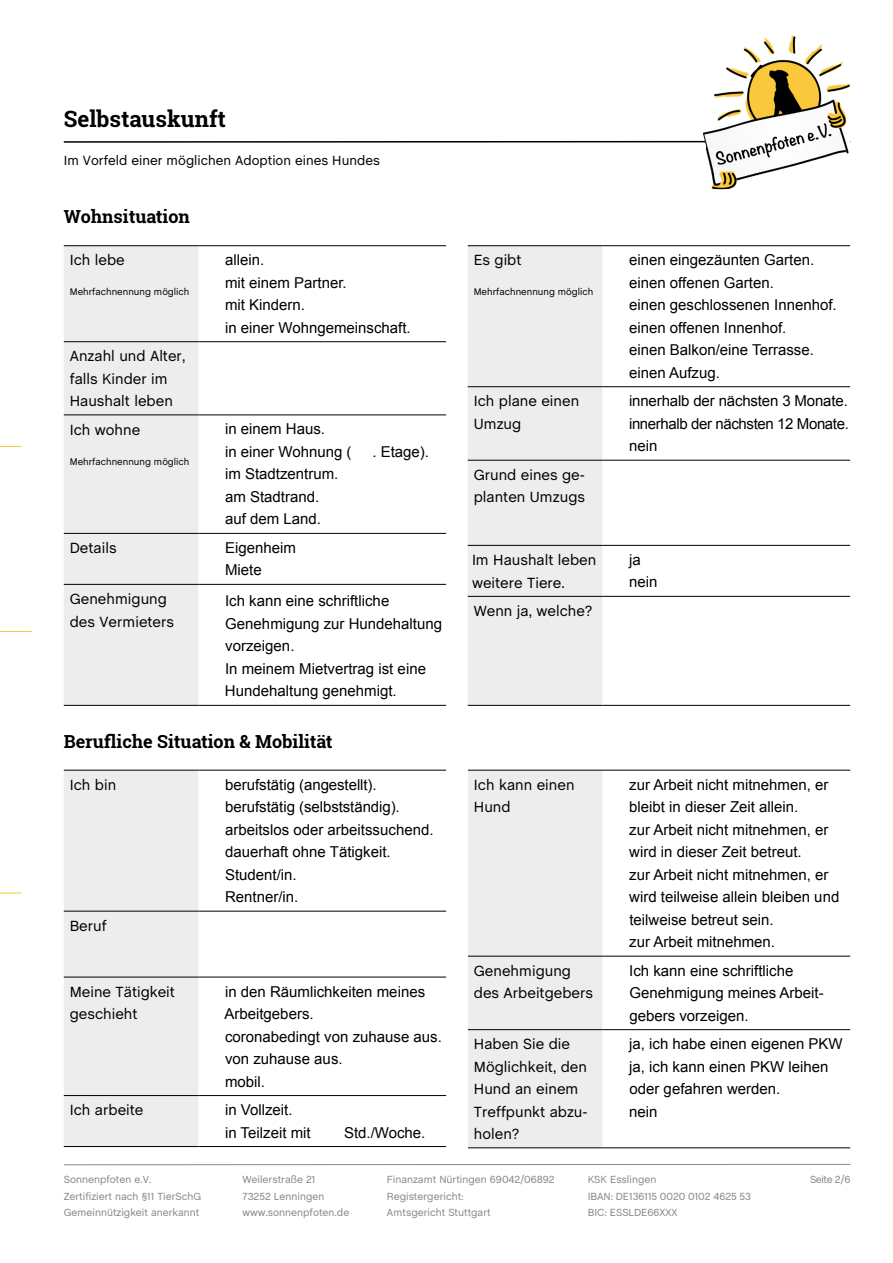
<style>
.page{position:relative;width:893px;height:1263px;background:#fff}
.page>*{position:absolute;margin:0;border:0;box-sizing:border-box;transform-origin:0 0}
.t1{font:700 22.5px "Roboto Slab";color:#000}
.t2{font:700 18px "Roboto Slab";color:#000}
.t3{font:15px/22.5px "Arial";color:#000}
.t4{font:15px/22.5px "Chalet";color:#000}
.t5{font:13.5px "Chalet";color:#000}
.t6{font:10.5px/16.5px "Chalet";color:#878787}
.t7{font:9.75px "Chalet";color:#000}
</style>
<div class="page">
<hr style="left:64px;top:1164px;width:786px;height:1px;background:#878787">
<hr style="left:64px;top:141px;width:786px;height:2px;background:#000">
<img style="left:703px;top:35px;width:147px;height:154px">
<svg style="left:0;top:446px;width:21px;height:1px"></svg>
<hr style="left:0;top:631px;width:32px;height:1px;background:#fcc93c">
<svg style="left:0;top:893px;width:21px;height:1px"></svg>
<div style="left:468px;top:246px;width:134px;height:459px;background:#ededed"></div>
<hr style="left:468px;top:245px;width:134px;height:1px;background:#000">
<hr style="left:468px;top:386px;width:134px;height:1px;background:#000">
<hr style="left:602px;top:386px;width:248px;height:1px;background:#000">
<hr style="left:468px;top:460px;width:134px;height:1px;background:#000">
<hr style="left:602px;top:460px;width:248px;height:1px;background:#000">
<hr style="left:468px;top:545px;width:134px;height:1px;background:#000">
<hr style="left:468px;top:596px;width:134px;height:1px;background:#000">
<hr style="left:468px;top:705px;width:134px;height:1px;background:#000">
<hr style="left:602px;top:245px;width:248px;height:1px;background:#000">
<hr style="left:602px;top:545px;width:248px;height:1px;background:#000">
<hr style="left:602px;top:596px;width:248px;height:1px;background:#000">
<hr style="left:602px;top:705px;width:248px;height:1px;background:#000">
<div style="left:64px;top:771px;width:134px;height:375px;background:#ededed"></div>
<hr style="left:64px;top:770px;width:134px;height:1px;background:#000">
<hr style="left:198px;top:770px;width:248px;height:1px;background:#000">
<hr style="left:64px;top:911px;width:134px;height:1px;background:#000">
<hr style="left:64px;top:977px;width:134px;height:1px;background:#000">
<hr style="left:198px;top:977px;width:248px;height:1px;background:#000">
<hr style="left:64px;top:1095px;width:134px;height:1px;background:#000">
<hr style="left:198px;top:1095px;width:248px;height:1px;background:#000">
<hr style="left:64px;top:1146px;width:134px;height:1px;background:#000">
<hr style="left:198px;top:911px;width:248px;height:1px;background:#000">
<hr style="left:198px;top:1146px;width:248px;height:1px;background:#000">
<div style="left:64px;top:246px;width:134px;height:459px;background:#ededed"></div>
<hr style="left:64px;top:245px;width:134px;height:1px;background:#000">
<hr style="left:198px;top:245px;width:248px;height:1px;background:#000">
<hr style="left:64px;top:341px;width:134px;height:1px;background:#000">
<hr style="left:198px;top:341px;width:248px;height:1px;background:#000">
<hr style="left:64px;top:415px;width:134px;height:1px;background:#000">
<hr style="left:198px;top:415px;width:248px;height:1px;background:#000">
<hr style="left:64px;top:533px;width:134px;height:1px;background:#000">
<hr style="left:64px;top:584px;width:134px;height:1px;background:#000">
<hr style="left:64px;top:705px;width:134px;height:1px;background:#000">
<hr style="left:198px;top:533px;width:248px;height:1px;background:#000">
<hr style="left:198px;top:584px;width:248px;height:1px;background:#000">
<hr style="left:198px;top:705px;width:248px;height:1px;background:#000">
<div style="left:468px;top:771px;width:135px;height:376px;background:#ededed"></div>
<hr style="left:468px;top:770px;width:135px;height:1px;background:#000">
<hr style="left:468px;top:956px;width:135px;height:1px;background:#000">
<hr style="left:468px;top:1029px;width:135px;height:1px;background:#000">
<hr style="left:468px;top:1147px;width:135px;height:1px;background:#000">
<hr style="left:603px;top:770px;width:247px;height:1px;background:#000">
<hr style="left:603px;top:956px;width:247px;height:1px;background:#000">
<hr style="left:603px;top:1029px;width:247px;height:1px;background:#000">
<hr style="left:603px;top:1147px;width:247px;height:1px;background:#000">
<h1 class="t1" style="left:64px;top:104px;width:164px">Selbstauskunft</h1>
<p class="t5" style="left:64px;top:152px;width:318px">Im Vorfeld einer möglichen Adoption eines Hundes</p>
<p class="t2" style="left:64px;top:205px;width:128px">Wohnsituation</p>
<p class="t4" style="left:70px;top:249px;width:57px">Ich lebe</p>
<p class="t7" style="left:70px;top:286px;width:121px">Mehrfachnennung möglich</p>
<p class="t4" style="left:70px;top:345px;width:117px">Anzahl und Alter, falls Kinder im<br>Haushalt leben</p>
<p class="t4" style="left:70px;top:418px;width:72px">Ich wohne</p>
<p class="t7" style="left:70px;top:455px;width:121px">Mehrfachnennung möglich</p>
<p class="t3" style="left:225px;top:249px;width:187px">allein.<br>mit einem Partner.<br>mit Kindern.<br>in einer Wohngemeinschaft.</p>
<p class="t3" style="left:225px;top:418px;width:128px">in einem Haus.<br>in einer Wohnung (</p>
<p class="t3" style="left:225px;top:463px;width:115px">im Stadtzentrum. am Stadtrand. auf dem Land.</p>
<p class="t3" style="left:372px;top:440px;width:58px">. Etage).</p>
<p class="t4" style="left:70px;top:536px;width:48px">Details</p>
<p class="t3" style="left:225px;top:536px;width:72px">Eigenheim<br>Miete</p>
<p class="t4" style="left:70px;top:587px;width:106px">Genehmigung des Vermieters</p>
<p class="t3" style="left:225px;top:590px;width:219px">Ich kann eine schriftliche<br>Genehmigung zur Hundehaltung vorzeigen.<br>In meinem Mietvertrag ist eine<br>Hundehaltung genehmigt.</p>
<p class="t2" style="left:64px;top:729px;width:270px">Berufliche Situation &amp; Mobilität</p>
<p class="t4" style="left:70px;top:773px;width:48px">Ich bin</p>
<p class="t3" style="left:225px;top:773px;width:210px">berufstätig (angestellt). berufstätig (selbstständig). arbeitslos oder arbeitssuchend. dauerhaft ohne Tätigkeit.<br>Student/in.<br>Rentner/in.</p>
<p class="t4" style="left:70px;top:914px;width:38px">Beruf</p>
<p class="t4" style="left:70px;top:980px;width:107px">Meine Tätigkeit geschieht</p>
<p class="t3" style="left:224px;top:980px;width:219px">in den Räumlichkeiten meines<br>Arbeitgebers.<br>coronabedingt von zuhause aus. von zuhause aus.<br>mobil.</p>
<p class="t4" style="left:70px;top:1099px;width:75px">Ich arbeite</p>
<p class="t3" style="left:225px;top:1099px;width:87px">in Vollzeit.<br>in Teilzeit mit</p>
<p class="t3" style="left:344px;top:1121px;width:83px">Std./Woche.</p>
<p class="t4" style="left:474px;top:249px;width:49px">Es gibt</p>
<p class="t7" style="left:474px;top:286px;width:121px">Mehrfachnennung möglich</p>
<p class="t3" style="left:629px;top:249px;width:209px">einen eingezäunten Garten. einen offenen Garten.<br>einen geschlossenen Innenhof. einen offenen Innenhof.<br>einen Balkon/eine Terrasse. einen Aufzug.</p>
<p class="t4" style="left:474px;top:390px;width:107px">Ich plane einen<br>Umzug</p>
<p class="t3" style="left:629px;top:390px;width:221px;text-align:justify">innerhalb der nächsten 3 Monate. innerhalb der nächsten 12 Monate. nein</p>
<p class="t4" style="left:474px;top:463px;width:113px">Grund eines ge&shy;planten Umzugs</p>
<p class="t4" style="left:472px;top:548px;width:126px">Im Haushalt leben weitere Tiere.</p>
<p class="t3" style="left:629px;top:548px;width:30px">ja nein</p>
<p class="t4" style="left:474px;top:599px;width:120px">Wenn ja, welche?</p>
<p class="t4" style="left:474px;top:773px;width:102px">Ich kann einen<br>Hund</p>
<p class="t3" style="left:629px;top:773px;width:212px">zur Arbeit nicht mitnehmen, er bleibt in dieser Zeit allein.<br>zur Arbeit nicht mitnehmen, er wird in dieser Zeit betreut.<br>zur Arbeit nicht mitnehmen, er wird teilweise allein bleiben und teilweise betreut sein.<br>zur Arbeit mitnehmen.</p>
<p class="t4" style="left:474px;top:959px;width:121px">Genehmigung des Arbeitgebers</p>
<p class="t3" style="left:629px;top:959px;width:196px">Ich kann eine schriftliche<br>Genehmigung meines Arbeit&shy;gebers vorzeigen.</p>
<p class="t4" style="left:474px;top:1033px;width:115px">Haben Sie die<br>Möglichkeit, den<br>Hund an einem<br>Treffpunkt abzu&shy;holen?</p>
<p class="t3" style="left:629px;top:1033px;width:215px">ja, ich habe einen eigenen PKW ja, ich kann einen PKW leihen oder gefahren werden.<br>nein</p>
<p class="t6" style="left:64px;top:1171px;width:139px">Sonnenpfoten e.V.<br>Zertifiziert nach §11 TierSchG<br>Gemeinnützigkeit anerkannt</p>
<p class="t6" style="left:242px;top:1171px;width:108px">Weilerstraße 21<br>73252 Lenningen www.sonnenpfoten.de</p>
<p class="t6" style="left:387px;top:1171px;width:169px">Finanzamt Nürtingen 69042/06892<br>Registergericht:<br>Amtsgericht Stuttgart</p>
<p class="t6" style="left:588px;top:1171px;width:165px">KSK Esslingen<br>IBAN: DE136115 0020 0102 4625 53<br>BIC: ESSLDE66XXX</p>
<p class="t6" style="left:810px;top:1171px;width:42px">Seite 2/6</p>
</div>
